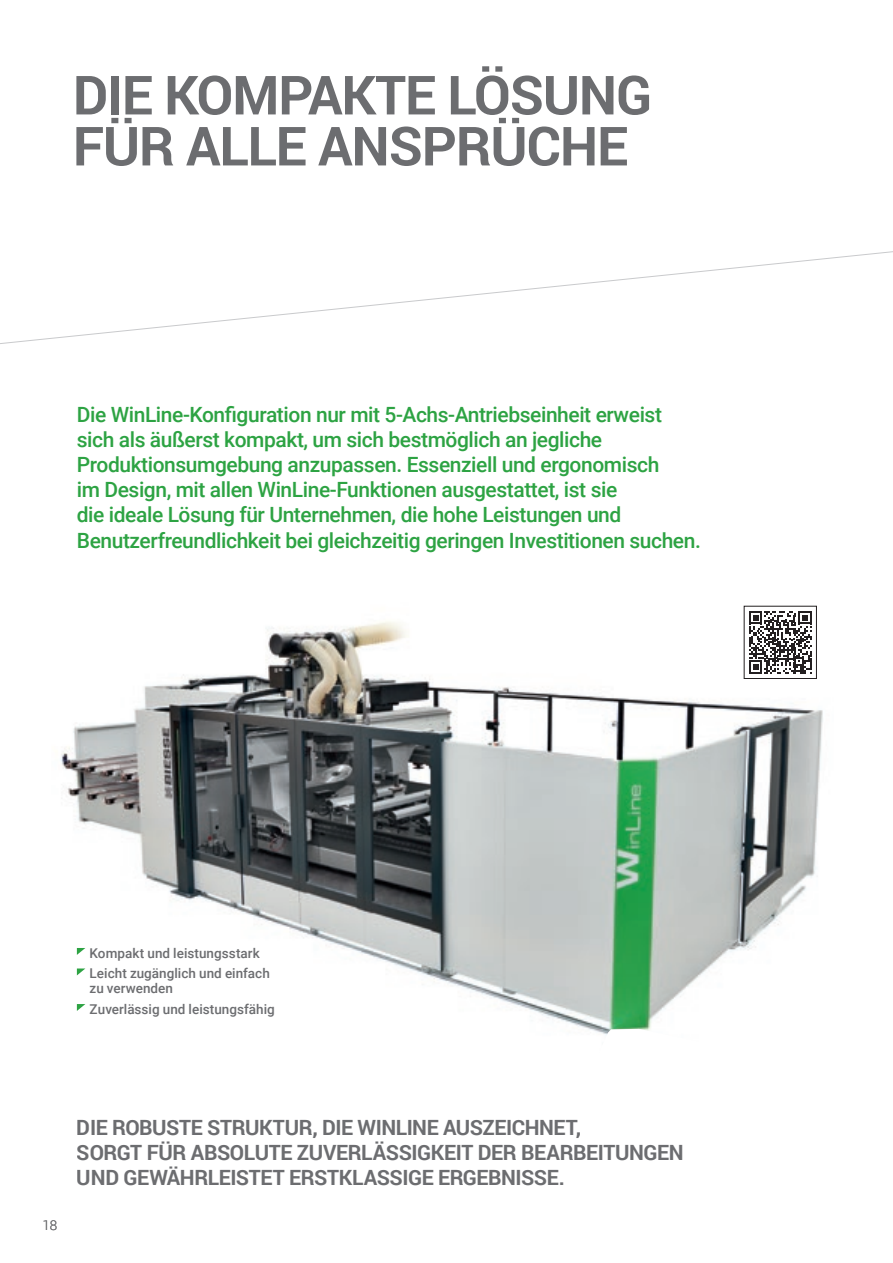
<style>
.page{position:relative;width:893px;height:1263px;background:#fff}
.page>*{position:absolute;margin:0;border:0;box-sizing:border-box;transform-origin:0 0}
._1_TITOLO_GRIGIO{font:700 54px/51px "Roboto";letter-spacing:-.02em;color:#6c6d70}
.t1{font:500 21px/25.2px "Roboto";letter-spacing:-.02em;color:#2da343}
.t2{font:700 21px/25.2px "Roboto";letter-spacing:-.02em;color:#6c6d70}
.t3{font:500 13.5px/15px "Roboto";letter-spacing:.005em;color:#6c6d70}
.t4{font:300 13.5px "Roboto";color:#6c6d70}
</style>
<div class="page">
<img style="left:61px;top:605px;width:762px;height:430px">
<svg style="left:0;top:251px;width:893px;height:93px"></svg>
<svg style="left:749px;top:611px;width:63px;height:63px"></svg>
<div style="left:744px;top:606px;width:73px;height:73px;border:1px solid #231f20"></div>
<svg style="left:77px;top:948px;width:8px;height:7px"></svg>
<svg style="left:77px;top:968px;width:8px;height:7px"></svg>
<svg style="left:77px;top:1004px;width:8px;height:7px"></svg>
<p class="_1_TITOLO_GRIGIO" style="left:73px;top:68px;width:581px">DIE KOMPAKTE LÖSUNG<br>FÜR ALLE ANSPRÜCHE</p>
<p class="t1" style="left:77px;top:401px;width:626px">Die WinLine-Konfiguration nur mit 5-Achs-Antriebseinheit erweist sich als äußerst kompakt, um sich bestmöglich an jegliche Produktionsumgebung anzupassen. Essenziell und ergonomisch<br>im Design, mit allen WinLine-Funktionen ausgestattet, ist sie<br>die ideale Lösung für Unternehmen, die hohe Leistungen und Benutzerfreundlichkeit bei gleichzeitig geringen Investitionen suchen.</p>
<p class="t3" style="left:90px;top:945px;width:172px">Kompakt und leistungsstark</p>
<p class="t3" style="left:90px;top:966px;width:182px">Leicht zugänglich und einfach zu verwenden</p>
<p class="t3" style="left:90px;top:1001px;width:187px">Zuverlässig und leistungsfähig</p>
<p class="t4" style="left:42px;top:1215px;width:16px">18</p>
<p class="t2" style="left:77px;top:1114px;width:608px">DIE ROBUSTE STRUKTUR, DIE WINLINE AUSZEICHNET,<br>SORGT FÜR ABSOLUTE ZUVERLÄSSIGKEIT DER BEARBEITUNGEN<br>UND GEWÄHRLEISTET ERSTKLASSIGE ERGEBNISSE.</p>
</div>
